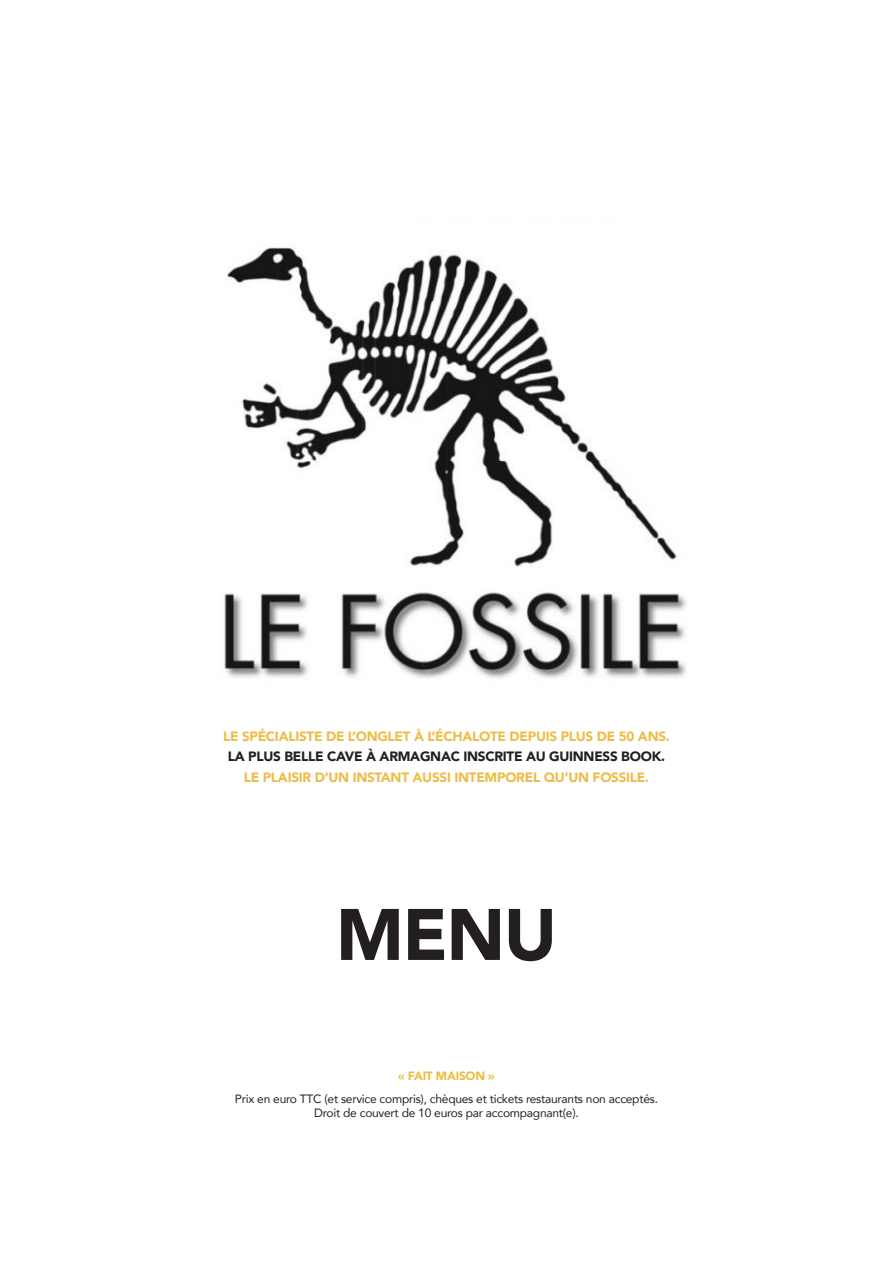
<style>
.page{position:relative;width:893px;height:1263px;background:#fff}
.page>*{position:absolute;margin:0;border:0;box-sizing:border-box;transform-origin:0 0}
.t1{font:900 72px "Avenir";color:#231f20}
.t2{font:900 13.5px "Avenir";letter-spacing:-.02em;color:#edbd49}
.t3{font:900 13.5px "Avenir";letter-spacing:-.02em;color:#231f20}
.t4{font:12px/14.4px "Avenir";letter-spacing:-.02em;color:#231f20;text-align:center}
.t5{font:900 12px "Avenir";letter-spacing:-.02em;color:#edbd49}
</style>
<div class="page">
<img style="left:224px;top:246px;width:462px;height:433px">
<p class="t2" style="left:223px;top:724px;width:448px">LE SPÉCIALISTE DE L’ONGLET À L’ÉCHALOTE DEPUIS PLUS DE 50 ANS.</p>
<p class="t3" style="left:228px;top:745px;width:439px">LA PLUS BELLE CAVE À ARMAGNAC INSCRITE AU GUINNESS BOOK.</p>
<p class="t2" style="left:244px;top:765px;width:407px">LE PLAISIR D’UN INSTANT AUSSI INTEMPOREL QU’UN FOSSILE.</p>
<p class="t1" style="left:336px;top:873px;width:223px">MENU</p>
<p class="t5" style="left:398px;top:1065px;width:98px">« FAIT MAISON »</p>
<p class="t4" style="left:235px;top:1091px;width:425px">Prix en euro TTC (et service compris), chèques et tickets restaurants non acceptés.<br>Droit de couvert de 10 euros par accompagnant(e).</p>
</div>
